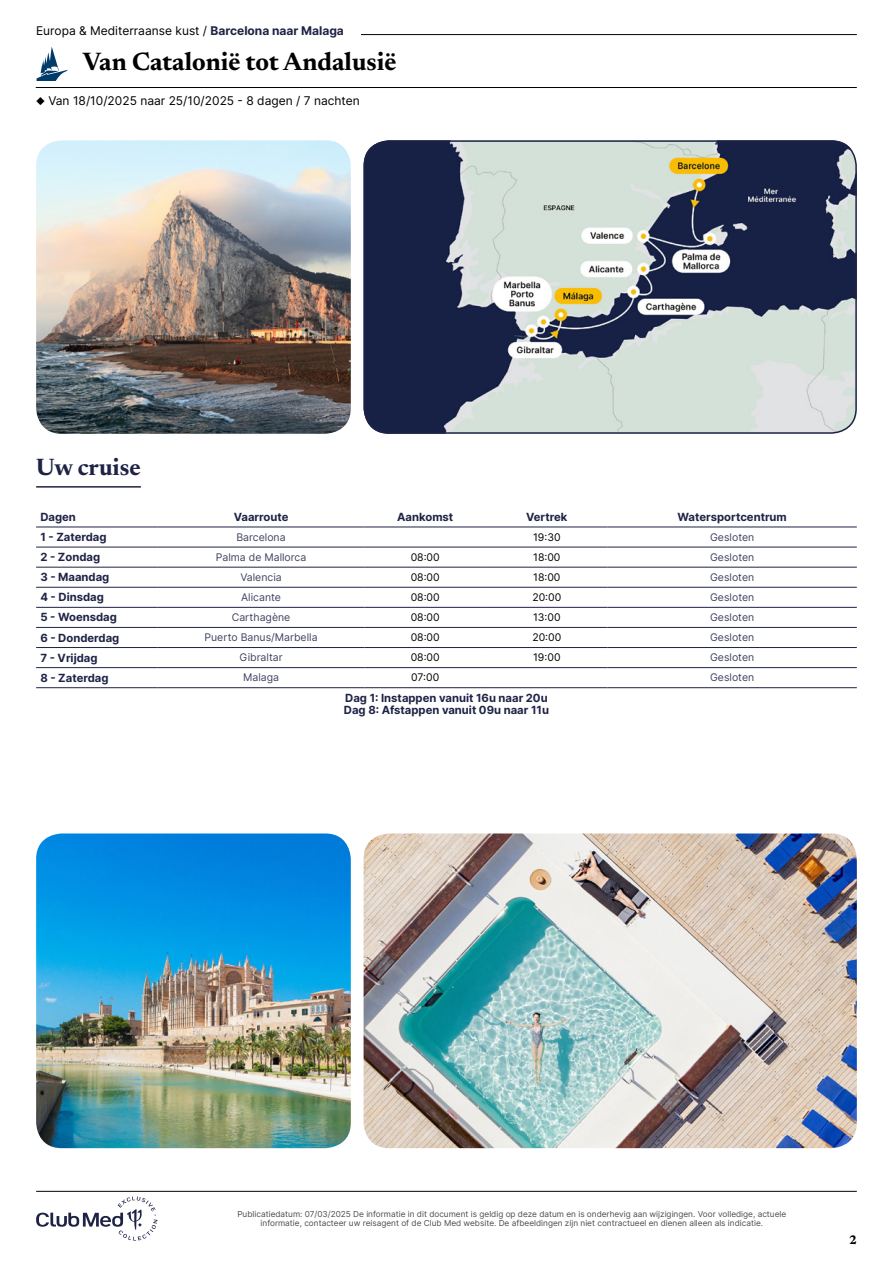
<style>
.page{position:relative;width:893px;height:1263px;background:#fff}
.page>*{position:absolute;margin:0;border:0;box-sizing:border-box;transform-origin:0 0}
.t1{font:700 25.5px "Newsreader 24 pt";color:#000}
.t2{font:700 24px "Newsreader 24 pt";color:#1e2346}
.t3{font:700 12.6px "Newsreader 24 pt";color:#000}
.t4{font:12px "Inter";color:#000}
.t5{font:700 11.25px/12px "Inter";color:#1e2346}
.t6{font:10.5px "Inter";color:#404462}
.t7{font:10.5px "Inter";color:#000}
.t8{font:8.25px/9px "Inter";color:#4d4d4d;text-align:center}
.s1{font-weight:700;color:#1e2346}
</style>
<div class="page">
<hr style="left:107px;top:34px;width:750px;height:1px;background:#000">
<hr style="left:36px;top:87px;width:821px;height:1px;background:#000">
<svg style="left:36px;top:47px;width:32px;height:34px"></svg>
<div style="left:36px;top:26px;width:325px;height:17px;background:#fff"></div>
<img style="left:364px;top:833px;width:493px;height:315px">
<hr style="left:36px;top:527px;width:122px;height:1px;background:#1e2346">
<hr style="left:158px;top:527px;width:206px;height:1px;background:#1e2346">
<hr style="left:364px;top:527px;width:122px;height:1px;background:#1e2346">
<hr style="left:486px;top:527px;width:122px;height:1px;background:#1e2346">
<hr style="left:608px;top:527px;width:249px;height:1px;background:#1e2346">
<hr style="left:36px;top:547px;width:122px;height:1px;background:#1e2346">
<hr style="left:158px;top:547px;width:206px;height:1px;background:#1e2346">
<hr style="left:364px;top:547px;width:122px;height:1px;background:#1e2346">
<hr style="left:486px;top:547px;width:122px;height:1px;background:#1e2346">
<hr style="left:608px;top:547px;width:249px;height:1px;background:#1e2346">
<hr style="left:36px;top:567px;width:122px;height:1px;background:#1e2346">
<hr style="left:158px;top:567px;width:206px;height:1px;background:#1e2346">
<hr style="left:364px;top:567px;width:122px;height:1px;background:#1e2346">
<hr style="left:486px;top:567px;width:122px;height:1px;background:#1e2346">
<hr style="left:608px;top:567px;width:249px;height:1px;background:#1e2346">
<hr style="left:36px;top:587px;width:122px;height:1px;background:#1e2346">
<hr style="left:158px;top:587px;width:206px;height:1px;background:#1e2346">
<hr style="left:364px;top:587px;width:122px;height:1px;background:#1e2346">
<hr style="left:486px;top:587px;width:122px;height:1px;background:#1e2346">
<hr style="left:608px;top:587px;width:249px;height:1px;background:#1e2346">
<hr style="left:36px;top:607px;width:122px;height:1px;background:#1e2346">
<hr style="left:158px;top:607px;width:206px;height:1px;background:#1e2346">
<hr style="left:364px;top:607px;width:122px;height:1px;background:#1e2346">
<hr style="left:486px;top:607px;width:122px;height:1px;background:#1e2346">
<hr style="left:608px;top:607px;width:249px;height:1px;background:#1e2346">
<hr style="left:36px;top:627px;width:122px;height:1px;background:#1e2346">
<hr style="left:158px;top:627px;width:206px;height:1px;background:#1e2346">
<hr style="left:364px;top:627px;width:122px;height:1px;background:#1e2346">
<hr style="left:486px;top:627px;width:122px;height:1px;background:#1e2346">
<hr style="left:608px;top:627px;width:249px;height:1px;background:#1e2346">
<hr style="left:36px;top:647px;width:122px;height:1px;background:#1e2346">
<hr style="left:158px;top:647px;width:206px;height:1px;background:#1e2346">
<hr style="left:364px;top:647px;width:122px;height:1px;background:#1e2346">
<hr style="left:486px;top:647px;width:122px;height:1px;background:#1e2346">
<hr style="left:608px;top:647px;width:249px;height:1px;background:#1e2346">
<hr style="left:36px;top:667px;width:122px;height:1px;background:#1e2346">
<hr style="left:36px;top:687px;width:122px;height:1px;background:#1e2346">
<hr style="left:158px;top:667px;width:206px;height:1px;background:#1e2346">
<hr style="left:158px;top:687px;width:206px;height:1px;background:#1e2346">
<hr style="left:364px;top:667px;width:122px;height:1px;background:#1e2346">
<hr style="left:364px;top:687px;width:122px;height:1px;background:#1e2346">
<hr style="left:486px;top:667px;width:122px;height:1px;background:#1e2346">
<hr style="left:486px;top:687px;width:122px;height:1px;background:#1e2346">
<hr style="left:608px;top:667px;width:249px;height:1px;background:#1e2346">
<hr style="left:608px;top:687px;width:249px;height:1px;background:#1e2346">
<img style="left:364px;top:140px;width:493px;height:294px">
<div style="left:364px;top:140px;width:493px;height:294px;border:2px solid #1e2346;border-radius:25px"></div>
<img style="left:36px;top:140px;width:315px;height:294px">
<img style="left:36px;top:833px;width:315px;height:315px">
<hr style="left:36px;top:486px;width:105px;height:2px;background:#1e2346">
<svg style="left:36px;top:1196px;width:122px;height:44px"></svg>
<hr style="left:36px;top:1191px;width:821px;height:1px;background:#000">
<h3 class="t4" style="left:36px;top:22px;width:309px">Europa &amp; Mediterraanse kust / <span class="s1">Barcelona naar Malaga</span></h3>
<h1 class="t1" style="left:83px;top:43px;width:315px">Van Catalonië tot Andalusië</h1>
<h3 class="t4" style="left:36px;top:92px;width:325px">◆ Van 18/10/2025 naar 25/10/2025 - 8 dagen / 7 nachten</h3>
<h2 class="t2" style="left:36px;top:450px;width:106px">Uw cruise</h2>
<h3 class="t5" style="left:40px;top:510px;width:37px">Dagen</h3>
<h3 class="t5" style="left:234px;top:510px;width:56px">Vaarroute</h3>
<h3 class="t5" style="left:397px;top:510px;width:58px">Aankomst</h3>
<h3 class="t5" style="left:526px;top:510px;width:43px">Vertrek</h3>
<h3 class="t5" style="left:678px;top:510px;width:111px">Watersportcentrum</h3>
<h3 class="t5" style="left:40px;top:531px;width:68px">1 - Zaterdag</h3>
<p class="t6" style="left:236px;top:529px;width:51px">Barcelona</p>
<p class="t7" style="left:533px;top:529px;width:29px">19:30</p>
<p class="t6" style="left:710px;top:529px;width:46px">Gesloten</p>
<h3 class="t5" style="left:40px;top:551px;width:61px">2 - Zondag</h3>
<p class="t6" style="left:216px;top:549px;width:92px">Palma de Mallorca</p>
<p class="t7" style="left:411px;top:549px;width:31px">08:00</p>
<p class="t7" style="left:533px;top:549px;width:29px">18:00</p>
<p class="t6" style="left:710px;top:549px;width:46px">Gesloten</p>
<h3 class="t5" style="left:40px;top:571px;width:71px">3 - Maandag</h3>
<p class="t6" style="left:240px;top:570px;width:43px">Valencia</p>
<p class="t7" style="left:411px;top:570px;width:31px">08:00</p>
<p class="t7" style="left:533px;top:570px;width:29px">18:00</p>
<p class="t6" style="left:710px;top:570px;width:46px">Gesloten</p>
<h3 class="t5" style="left:40px;top:591px;width:65px">4 - Dinsdag</h3>
<p class="t6" style="left:241px;top:590px;width:41px">Alicante</p>
<p class="t7" style="left:411px;top:590px;width:31px">08:00</p>
<p class="t7" style="left:532px;top:590px;width:30px">20:00</p>
<p class="t6" style="left:710px;top:590px;width:46px">Gesloten</p>
<h3 class="t5" style="left:40px;top:611px;width:78px">5 - Woensdag</h3>
<p class="t6" style="left:232px;top:610px;width:60px">Carthagène</p>
<p class="t7" style="left:411px;top:610px;width:31px">08:00</p>
<p class="t7" style="left:533px;top:610px;width:29px">13:00</p>
<p class="t6" style="left:710px;top:610px;width:46px">Gesloten</p>
<h3 class="t5" style="left:40px;top:631px;width:80px">6 - Donderdag</h3>
<p class="t6" style="left:205px;top:630px;width:115px">Puerto Banus/Marbella</p>
<p class="t7" style="left:411px;top:630px;width:31px">08:00</p>
<p class="t7" style="left:532px;top:630px;width:30px">20:00</p>
<p class="t6" style="left:710px;top:630px;width:46px">Gesloten</p>
<h3 class="t5" style="left:40px;top:651px;width:59px">7 - Vrijdag</h3>
<p class="t6" style="left:240px;top:650px;width:45px">Gibraltar</p>
<p class="t7" style="left:411px;top:650px;width:31px">08:00</p>
<p class="t7" style="left:533px;top:650px;width:29px">19:00</p>
<p class="t6" style="left:710px;top:650px;width:46px">Gesloten</p>
<h3 class="t5" style="left:40px;top:671px;width:70px">8 - Zaterdag</h3>
<p class="t6" style="left:243px;top:670px;width:37px">Malaga</p>
<p class="t7" style="left:411px;top:670px;width:30px">07:00</p>
<p class="t6" style="left:710px;top:670px;width:46px">Gesloten</p>
<h3 class="t5" style="left:344px;top:691px;width:207px">Dag 1: Instappen vanuit 16u naar 20u<br>Dag 8: Afstappen vanuit 09u naar 11u</h3>
<p class="t8" style="left:237px;top:1209px;width:550px">Publicatiedatum: 07/03/2025 De informatie in dit document is geldig op deze datum en is onderhevig aan wijzigingen. Voor volledige, actuele informatie, contacteer uw reisagent of de Club Med website. De afbeeldingen zijn niet contractueel en dienen alleen als indicatie.</p>
<h3 class="t3" style="left:849px;top:1230px;width:9px">2</h3>
</div>
